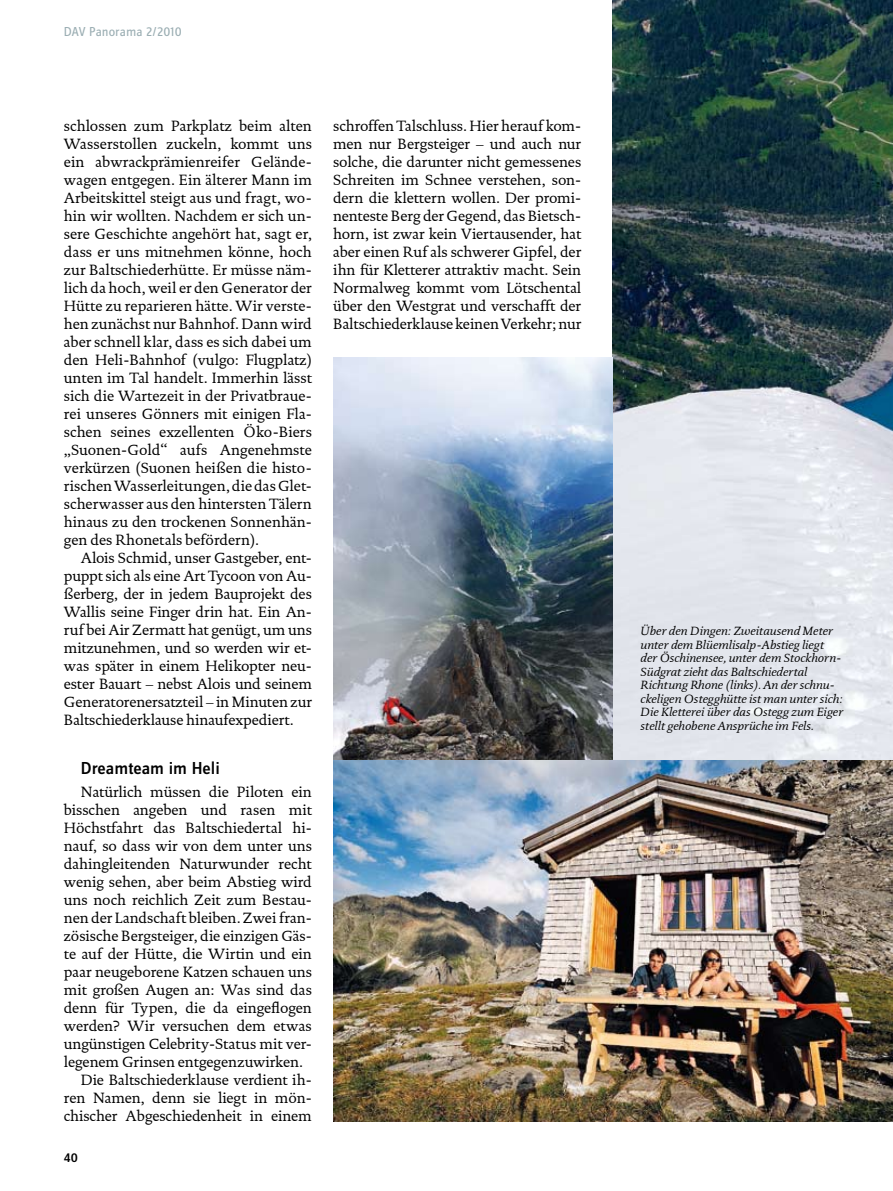
<style>
.page{position:relative;width:893px;height:1191px;background:#fff}
.page>*{position:absolute;margin:0;border:0;box-sizing:border-box;transform-origin:0 0}
.t1{font:500 18px "Zine Sans Dis";color:#000}
.t2{font:15px/18px "DTL Documenta ST";letter-spacing:-.005em;color:#000;text-align:justify}
.t3{font:13.5px "Zine Sans Dis";color:#9baeb3}
.t4{font:500 13.5px "Zine Sans Dis";color:#000}
.t5{font:italic 12px/13.5px "DTL Documenta ST";color:#000}
</style>
<div class="page">
<img style="left:612px;top:0;width:281px;height:761px">
<img style="left:333px;top:358px;width:279px;height:403px">
<img style="left:333px;top:761px;width:560px;height:360px">
<p class="t3" style="left:64px;top:25px;width:119px">DAV Panorama 2/2010</p>
<p class="t2" style="left:64px;top:117px;width:250px">schlossen zum Parkplatz beim alten Wasserstollen zuckeln, kommt uns ein abwrackprämienreifer Gelände&shy;wagen entgegen. Ein älterer Mann im Arbeitskittel steigt aus und fragt, wo&shy;hin wir wollten. Nachdem er sich un&shy;sere Geschichte angehört hat, sagt er, dass er uns mitnehmen könne, hoch zur Baltschiederhütte. Er müsse näm&shy;lich da hoch, weil er den Generator der Hütte zu reparieren hätte. Wir verste&shy;hen zunächst nur Bahnhof. Dann wird aber schnell klar, dass es sich dabei um den Heli-Bahnhof (vulgo: Flugplatz) unten im Tal handelt. Immerhin lässt sich die Wartezeit in der Privatbraue&shy;rei unseres Gönners mit einigen Fla&shy;schen seines exzellenten Öko-Biers „Suonen-Gold“ aufs Angenehmste verkürzen (Suonen heißen die histo&shy;rischen Wasserleitungen, die das Glet&shy;scherwasser aus den hintersten Tälern hinaus zu den trockenen Sonnenhän&shy;gen des Rhonetals befördern).</p>
<p class="t2" style="left:64px;top:549px;width:250px;text-indent:17px">Alois Schmid, unser Gastgeber, ent&shy;puppt sich als eine Art Tycoon von Au&shy;ßerberg, der in jedem Bauprojekt des Wallis seine Finger drin hat. Ein An&shy;ruf bei Air Zermatt hat genügt, um uns mitzunehmen, und so werden wir et&shy;was später in einem Helikopter neu&shy;ester Bauart – nebst Alois und seinem Generatorenersatzteil – in Minuten zur Baltschiederklause hinaufexpediert.</p>
<p class="t1" style="left:81px;top:759px;width:140px">Dreamteam im Heli</p>
<p class="t2" style="left:81px;top:783px;width:233px">Natürlich müssen die Piloten ein</p>
<p class="t2" style="left:64px;top:801px;width:250px">bisschen angeben und rasen mit</p>
<p class="t2" style="left:64px;top:819px;width:250px">Höchstfahrt das Baltschiedertal hi-</p>
<p class="t2" style="left:64px;top:837px;width:249px">nauf, so dass wir von dem unter uns</p>
<p class="t2" style="left:64px;top:855px;width:249px">dahingleitenden Naturwunder recht</p>
<p class="t2" style="left:64px;top:873px;width:249px">wenig sehen, aber beim Abstieg wird</p>
<p class="t2" style="left:64px;top:891px;width:250px">uns noch reichlich Zeit zum Bestau-</p>
<p class="t2" style="left:64px;top:909px;width:250px">nen der Landschaft bleiben. Zwei fran-</p>
<p class="t2" style="left:64px;top:927px;width:250px">zösische Bergsteiger, die einzigen Gäs-</p>
<p class="t2" style="left:64px;top:945px;width:249px">te auf der Hütte, die Wirtin und ein</p>
<p class="t2" style="left:64px;top:963px;width:250px">paar neugeborene Katzen schauen uns</p>
<p class="t2" style="left:64px;top:981px;width:249px">mit großen Augen an: Was sind das</p>
<p class="t2" style="left:64px;top:999px;width:249px">denn für Typen, die da eingeflogen</p>
<p class="t2" style="left:64px;top:1017px;width:249px">werden? Wir versuchen dem etwas</p>
<p class="t2" style="left:64px;top:1035px;width:250px">ungünstigen Celebrity-Status mit ver-</p>
<p class="t2" style="left:64px;top:1053px;width:241px">legenem Grinsen entgegenzuwirken.</p>
<p class="t2" style="left:81px;top:1071px;width:233px">Die Baltschiederklause verdient ih-</p>
<p class="t2" style="left:64px;top:1089px;width:250px">ren Namen, denn sie liegt in mön-</p>
<p class="t2" style="left:64px;top:1107px;width:249px">chischer Abgeschiedenheit in einem</p>
<p class="t4" style="left:64px;top:1150px;width:16px">40</p>
<p class="t2" style="left:333px;top:117px;width:250px">schroffen Talschluss. Hier herauf kom&shy;men nur Bergsteiger – und auch nur solche, die darunter nicht gemessenes Schreiten im Schnee verstehen, son&shy;dern die klettern wollen. Der promi&shy;nenteste Berg der Gegend, das Bietsch&shy;horn, ist zwar kein Viertausender, hat aber einen Ruf als schwerer Gipfel, der ihn für Kletterer attraktiv macht. Sein Normalweg kommt vom Lötschental über den Westgrat und verschafft der Baltschiederklause keinen Verkehr; nur</p>
<p class="t5" style="left:641px;top:624px;width:204px">Über den Dingen: Zweitausend Meter unter dem Blüemlisalp-Abstieg liegt der Öschinensee, unter dem Stockhorn-Südgrat zieht das Baltschiedertal Richtung Rhone (links). An der schnu&shy;ckeligen Ostegghütte ist man unter sich:<br>Die Kletterei über das Ostegg zum Eiger stellt gehobene Ansprüche im Fels.</p>
</div>
